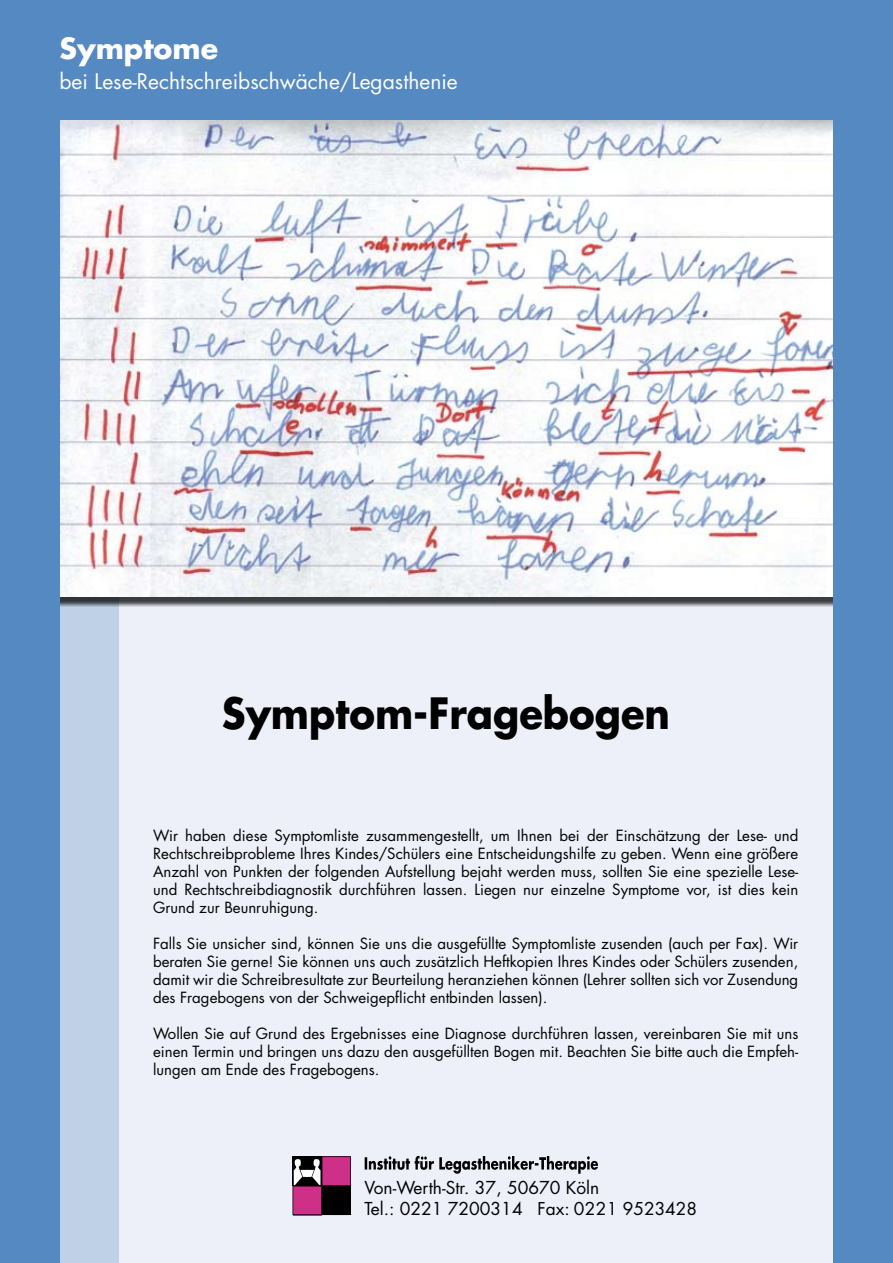
<style>
.page{position:relative;width:893px;height:1263px;background:#edf0f8}
.page>*{position:absolute;margin:0;border:0;box-sizing:border-box;transform-origin:0 0}
.t1{font:700 42px "Futura";color:#000;scale:.92 1}
.t2{font:700 28.5px "Futura";color:#fff}
.t3{font:21px "Futura";color:#fff}
.t4{font:17.4px/20.9px "Futura";color:#000}
.t5{font:15px/18px "Futura";color:#000;text-align:justify}
.s1{font-size:17.25px}
</style>
<div class="page">
<div style="left:60px;top:557px;width:59px;height:706px;background:#bfd1e7"></div>
<img style="left:60px;top:119px;width:773px;height:478px">
<svg style="left:365px;top:1156px;width:233px;height:18px"></svg>
<svg style="left:293px;top:1156px;width:58px;height:59px;background:#7a3058"></svg>
<div style="left:0;top:0;width:893px;height:119px;background:#5489c2"></div>
<div style="left:0;top:0;width:60px;height:1263px;background:#5489c2"></div>
<div style="left:833px;top:0;width:60px;height:1263px;background:#5489c2"></div>
<h2 class="t2" style="left:60px;top:29px;width:160px">Symptome</h2>
<h3 class="t3" style="left:60px;top:67px;width:400px">bei Lese-Rechtschreibschwäche/Legasthenie</h3>
<h1 class="t1" style="left:222px;top:684px;width:489px">Symptom-Fragebogen</h1>
<p class="t5" style="left:153px;top:826px;width:647px">Wir haben diese Symptomliste zusammengestellt, um Ihnen bei der Einschätzung der Lese- und Rechtschreibprobleme Ihres Kindes/Schülers eine Entscheidungshilfe zu geben. Wenn eine größere Anzahl von Punkten der folgenden Aufstellung bejaht werden muss, sollten Sie eine spezielle Lese&shy;und Rechtschreibdiagnostik durchführen lassen. Liegen nur einzelne Symptome vor, ist dies kein Grund zur Beunruhigung.</p>
<p class="t5" style="left:153px;top:934px;width:647px">Falls Sie unsicher sind, können Sie uns die ausgefüllte Symptomliste zusenden (auch per Fax). Wir beraten Sie gerne! Sie können uns auch zusätzlich Heftkopien Ihres Kindes oder Schülers zusenden, damit wir die Schreibresultate zur Beurteilung heranziehen können (Lehrer sollten sich vor Zusendung des Fragebogens von der Schweigepflicht entbinden lassen).</p>
<p class="t5" style="left:153px;top:1024px;width:647px">Wollen Sie auf Grund des Ergebnisses eine Diagnose durchführen lassen, vereinbaren Sie mit uns einen Termin und bringen uns dazu den ausgefüllten Bogen mit. Beachten Sie bitte auch die Empfeh&shy;lungen am Ende des Fragebogens.</p>
<p class="t4" style="left:364px;top:1177px;width:334px">Von-Werth-Str. 37, 50670 Köln<br>Tel.: 0221 7200314 <span class="s1">Fax: 0221 9523428</span></p>
</div>
